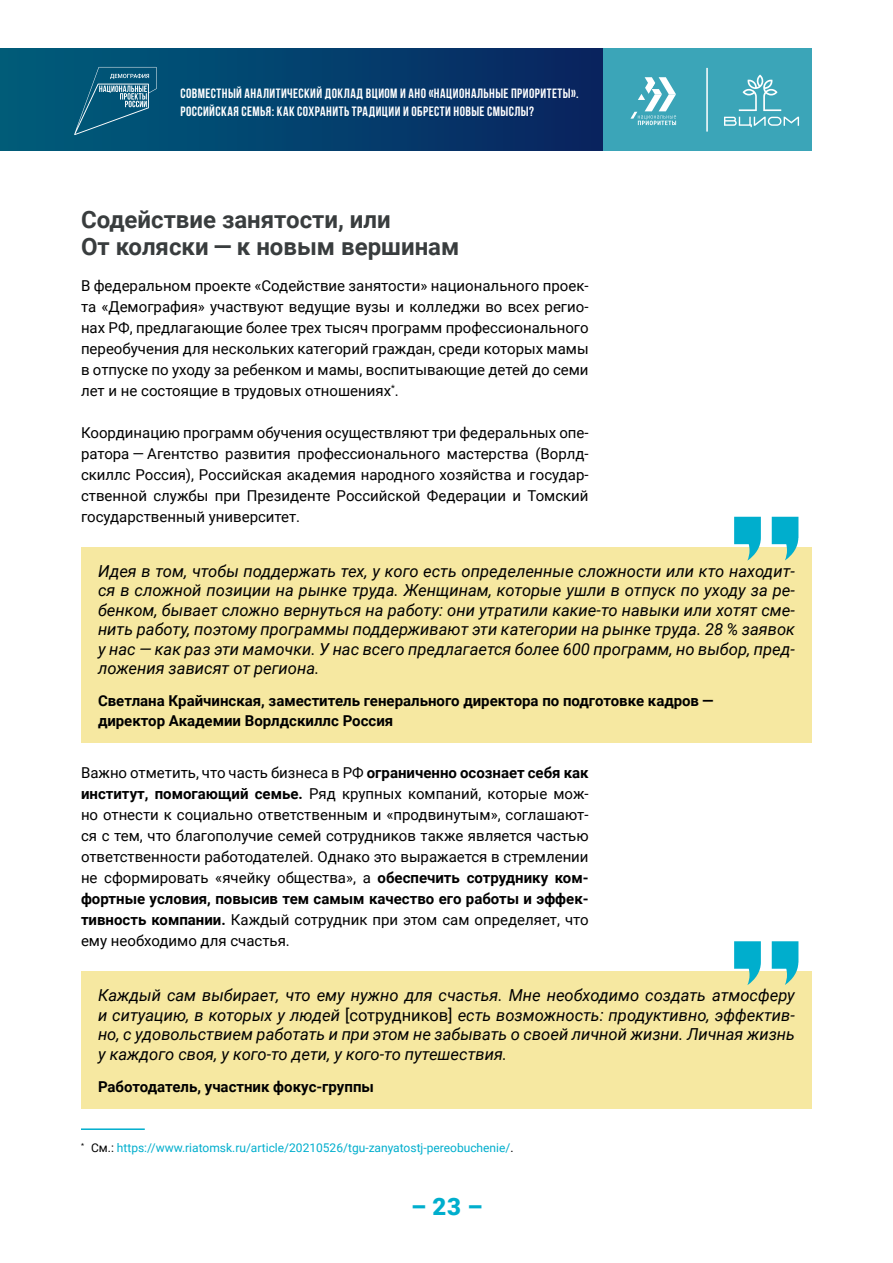
<style>
.page{position:relative;width:893px;height:1263px;background:#fff}
.page>*{position:absolute;margin:0;border:0;box-sizing:border-box;transform-origin:0 0}
.t1{font:700 24px/27px "Roboto";color:#393d3e}
.t2{font:900 24px "Roboto";color:#00aecd}
.t3{font:italic 16.5px/19.5px "Roboto";color:#000;text-align:justify}
.t4{font:15px/21px "Roboto";color:#000;text-align:justify}
.t5{font:700 15px/19.5px "Roboto";color:#000}
.t6{font:700 13.5px/18px "Bebas Neue";letter-spacing:.03em;color:#fff}
.t7{font:12px "Roboto";color:#00aecd}
.s1{font-weight:700}
.s2{font-style:normal}
.s3{color:#000}
</style>
<div class="page">
<div style="left:0;top:49px;width:812px;height:102px;background:#3ba5b8"></div>
<div style="left:0;top:49px;width:602px;height:102px;background:linear-gradient(to right,#005f7c,#092460)"></div>
<svg style="left:724px;top:117px;width:75px;height:10px"></svg>
<svg style="left:739px;top:75px;width:42px;height:36px"></svg>
<svg style="left:74px;top:67px;width:83px;height:68px;background:#1e6786"></svg>
<svg style="left:630px;top:77px;width:46px;height:48px"></svg>
<hr style="left:706px;top:68px;width:2px;height:64px;background:#fff">
<hr style="left:81px;top:1128px;width:64px;height:2px;background:#00aecd">
<div style="left:81px;top:547px;width:731px;height:196px;background:#f6e8a1"></div>
<svg style="left:772px;top:517px;width:26px;height:43px"></svg>
<svg style="left:734px;top:517px;width:27px;height:44px"></svg>
<div style="left:81px;top:972px;width:731px;height:137px;background:#f6e8a1"></div>
<svg style="left:772px;top:941px;width:26px;height:44px"></svg>
<svg style="left:734px;top:941px;width:27px;height:44px"></svg>
<p class="t6" style="left:180px;top:84px;width:400px">Совместный аналитический доклад ВЦИОМ и АНО «национальные приоритеты».<br>РОССИЙСКАЯ СЕМЬЯ: КАК СОХРАНИТЬ ТРАДИЦИИ И ОБРЕСТИ НОВЫЕ СМЫСЛЫ?</p>
<h1 class="t1" style="left:81px;top:205px;width:380px">Содействие занятости, или<br>От коляски — к новым вершинам</h1>
<p class="t4" style="left:81px;top:275px;width:509px">В федеральном проекте «Содействие занятости» национального проек&shy;та «Демография» участвуют ведущие вузы и колледжи во всех регио&shy;нах РФ, предлагающие более трех тысяч программ профессионального переобучения для нескольких категорий граждан, среди которых мамы в отпуске по уходу за ребенком и мамы, воспитывающие детей до семи лет и не состоящие в трудовых отношениях<sup>*</sup>.</p>
<p class="t4" style="left:81px;top:422px;width:509px">Координацию программ обучения осуществляют три федеральных опе&shy;ратора — Агентство развития профессионального мастерства (Ворлд&shy;скиллс Россия), Российская академия народного хозяйства и государ&shy;ственной службы при Президенте Российской Федерации и Томский государственный университет.</p>
<p class="t3" style="left:98px;top:560px;width:698px">Идея в том, чтобы поддержать тех, у кого есть определенные сложности или кто находит&shy;ся в сложной позиции на рынке труда. Женщинам, которые ушли в отпуск по уходу за ре&shy;бенком, бывает сложно вернуться на работу: они утратили какие-то навыки или хотят сме&shy;нить работу, поэтому программы поддерживают эти категории на рынке труда. 28 % заявок у нас — как раз эти мамочки. У нас всего предлагается более 600 программ, но выбор, пред&shy;ложения зависят от региона.</p>
<p class="t5" style="left:98px;top:691px;width:617px">Светлана Крайчинская, заместитель генерального директора по подготовке кадров — директор Академии Ворлдскиллс Россия</p>
<p class="t4" style="left:81px;top:762px;width:509px">Важно отметить, что часть бизнеса в РФ <span class="s1">ограниченно осознает себя как институт, помогающий семье.</span> Ряд крупных компаний, которые мож&shy;но отнести к социально ответственным и «продвинутым», соглашают&shy;ся с тем, что благополучие семей сотрудников также является частью ответственности работодателей. Однако это выражается в стремлении не сформировать «ячейку общества», а <span class="s1">обеспечить сотруднику ком&shy;фортные условия, повысив тем самым качество его работы и эффек&shy;тивность компании.</span> Каждый сотрудник при этом сам определяет, что ему необходимо для счастья.</p>
<p class="t3" style="left:98px;top:985px;width:698px">Каждый сам выбирает, что ему нужно для счастья. Мне необходимо создать атмосферу и ситуацию, в которых у людей <span class="s2">[сотрудников]</span> есть возможность: продуктивно, эффектив&shy;но, с удовольствием работать и при этом не забывать о своей личной жизни. Личная жизнь у каждого своя, у кого-то дети, у кого-то путешествия.</p>
<p class="t5" style="left:98px;top:1076px;width:277px">Работодатель, участник фокус-группы</p>
<p class="t7" style="left:81px;top:1139px;width:434px"><sup>*</sup> <span class="s3">См.:</span> https://www.riatomsk.ru/article/20210526/tgu-zanyatostj-pereobuchenie/<span class="s3">.</span></p>
<h1 class="t2" style="left:411px;top:1190px;width:73px">– 23 –</h1>
</div>
